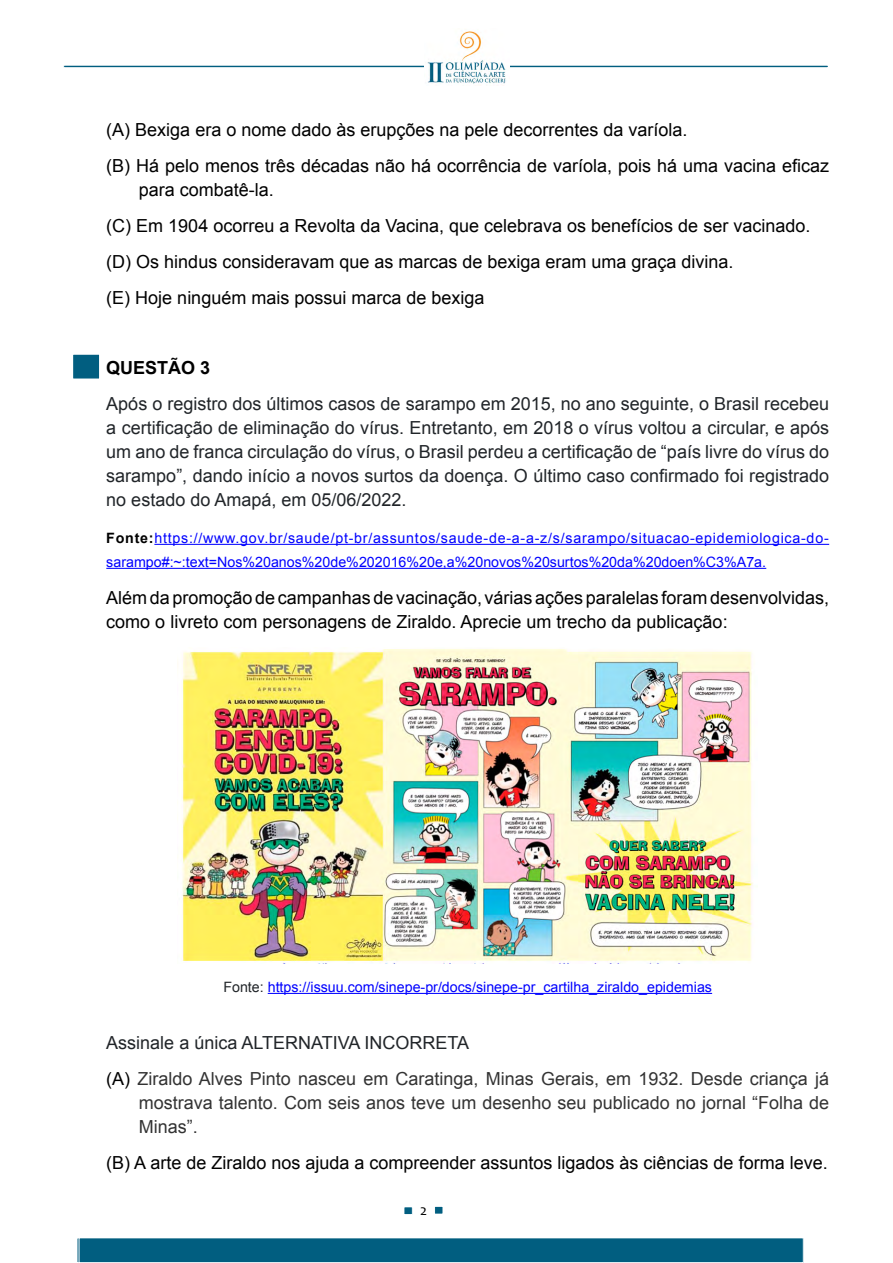
<style>
.page{position:relative;width:893px;height:1263px;background:#fff}
.page>*{position:absolute;margin:0;border:0;box-sizing:border-box;transform-origin:0 0}
.t1{font:18px/36px "Arial";color:#000}
.t2{font:18px/24px "Arial";color:#212529;text-align:justify}
.t3{font:18px/36px "Arial";color:#333}
.t4{font:700 18px "Arial";color:#000}
.t5{font:15px "Candara";color:#000}
.t6{font:14.25px/24px "Arial";letter-spacing:.055em;color:#00f}
.t7{font:14.25px "Arial";color:#00f}
.s1{font-weight:700;color:#000}
.s2{color:#212529}
.s3{color:#000}
</style>
<div class="page">
<div style="left:404px;top:1207px;width:8px;height:7px;background:#015e80"></div>
<div style="left:404px;top:1206px;width:9px;height:9px;border:1px solid #fff"></div>
<div style="left:435px;top:1206px;width:8px;height:8px;background:#015e80"></div>
<div style="left:434px;top:1206px;width:9px;height:8px;border:1px solid #fff"></div>
<div style="left:63px;top:65px;width:766px;height:3px;border:1px solid #fff"></div>
<img style="left:425px;top:31px;width:85px;height:53px">
<div style="left:79px;top:1238px;width:724px;height:24px;background:#015e80"></div>
<div style="left:79px;top:1237px;width:725px;height:26px;border:1px solid #fff"></div>
<div style="left:73px;top:354px;width:27px;height:25px;background:#015e80"></div>
<div style="left:72px;top:354px;width:28px;height:25px;border:1px solid #fff"></div>
<hr style="left:154px;top:544px;width:675px;height:1px;background:#00f">
<hr style="left:106px;top:568px;width:660px;height:1px;background:#00f">
<hr style="left:268px;top:993px;width:444px;height:1px;background:#00f">
<img style="left:182px;top:649px;width:571px;height:315px">
<p class="t1" style="left:106px;top:112px;width:724px">(A) Bexiga era o nome dado às erupções na pele decorrentes da varíola.<br>(B) Há pelo menos três décadas não há ocorrência de varíola, pois há uma vacina eficaz</p>
<p class="t1" style="left:106px;top:172px;width:706px;text-indent:32px">para combatê-la.<br>(C) Em 1904 ocorreu a Revolta da Vacina, que celebrava os benefícios de ser vacinado. (D) Os hindus consideravam que as marcas de bexiga eram uma graça divina.<br>(E) Hoje ninguém mais possui marca de bexiga</p>
<p class="t4" style="left:106px;top:356px;width:106px">QUESTÃO 3</p>
<p class="t2" style="left:106px;top:392px;width:724px">Após o registro dos últimos casos de sarampo em 2015, no ano seguinte, o Brasil recebeu a certificação de eliminação do vírus. Entretanto, em 2018 o vírus voltou a circular, e após um ano de franca circulação do vírus, o Brasil perdeu a certificação de “país livre do vírus do sarampo”, dando início a novos surtos da doença. O último caso confirmado foi registrado no estado do Amapá, em 05/06/2022.</p>
<p class="t6" style="left:106px;top:526px;width:724px"><span class="s1">Fonte:</span>https://www.gov.br/saude/pt-br/assuntos/saude-de-a-a-z/s/sarampo/situacao-epidemiologica-do&shy;sarampo#:~:text=Nos%20anos%20de%202016%20e,a%20novos%20surtos%20da%20doen%C3%A7a.</p>
<p class="t1" style="left:106px;top:585px;width:724px;line-height:24px">Além da promoção de campanhas de vacinação, várias ações paralelas foram desenvolvidas, como o livreto com personagens de Ziraldo. Aprecie um trecho da publicação:</p>
<p class="t7" style="left:223px;top:977px;width:490px"><span class="s2">Fonte:</span> https://issuu.com/sinepe-pr/docs/sinepe-pr_cartilha_ziraldo_epidemias</p>
<p class="t3" style="left:106px;top:1025px;width:724px"><span class="s2">Assinale a única ALTERNATIVA INCORRETA<br></span><span class="s3">(A)</span> Ziraldo Alves Pinto nasceu em Caratinga, Minas Gerais, em 1932. Desde criança já</p>
<p class="t3" style="left:139px;top:1091px;width:692px;line-height:24px">mostrava talento. Com seis anos teve um desenho seu publicado no jornal “Folha de<br>Minas”.</p>
<p class="t1" style="left:106px;top:1145px;width:723px">(B) A arte de Ziraldo nos ajuda a compreender assuntos ligados às ciências de forma leve.</p>
<p class="t5" style="left:420px;top:1200px;width:8px">2</p>
</div>
